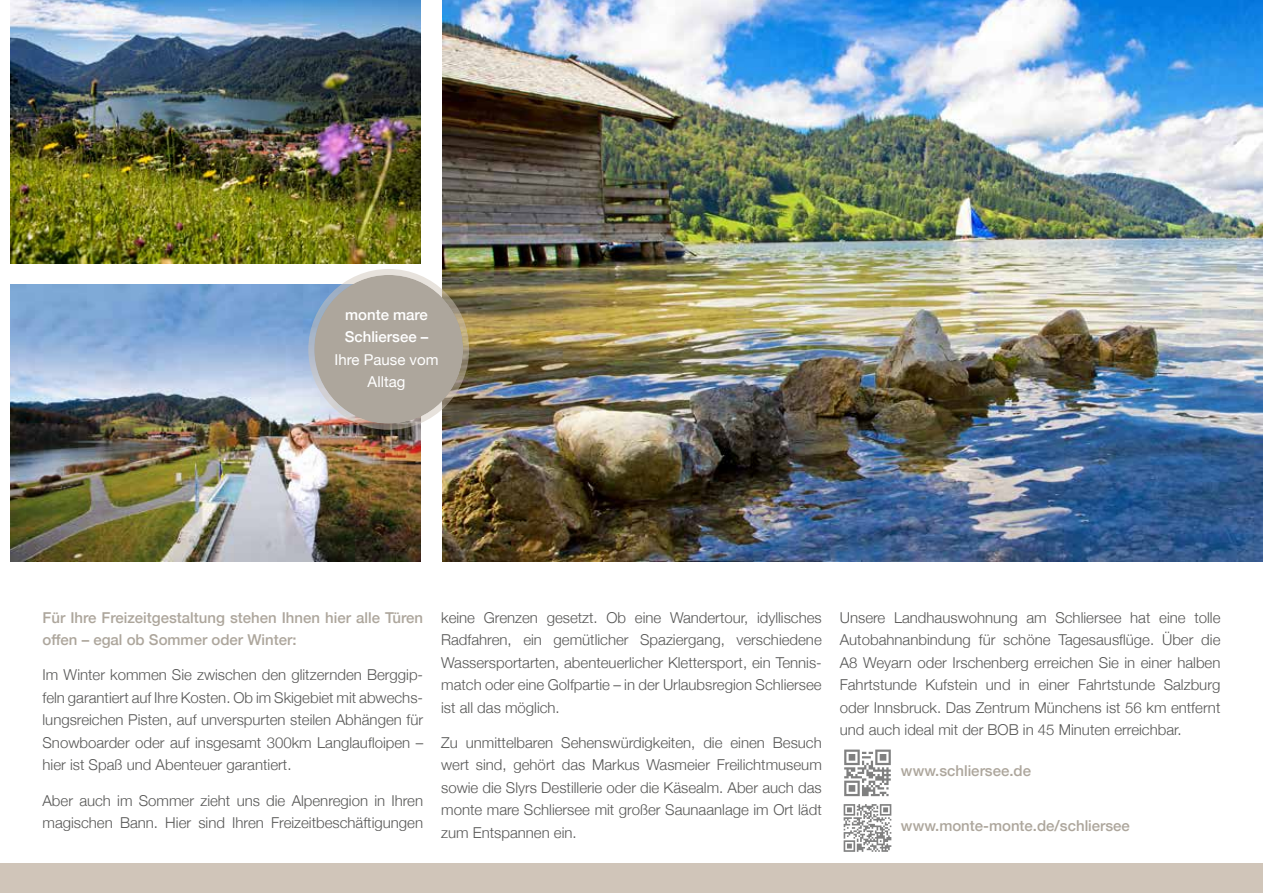
<style>
.page{position:relative;width:1263px;height:893px;background:#fff}
.page>*{position:absolute;margin:0;border:0;box-sizing:border-box;transform-origin:0 0}
.t1{font:300 15px/22.5px "Helvetica Neue";color:#575756;text-align:justify}
.t2{font:500 15px/22.5px "Helvetica Neue";color:#ada69c}
.t3{font:500 15px/22.5px "Helvetica Neue";color:#fff}
.t4{font:15px/22.5px "Helvetica Neue";color:#fff;text-align:center}
</style>
<div class="page">
<div style="left:0;top:863px;width:1263px;height:30px;background:#d0c5b9"></div>
<img style="left:11px;top:0;width:410px;height:264px">
<img style="left:11px;top:285px;width:410px;height:276px">
<img style="left:442px;top:0;width:821px;height:561px">
<div style="left:314px;top:275px;width:149px;height:149px;background:#ada69c;border-radius:50%"></div>
<div style="left:308px;top:269px;width:161px;height:161px;border:6px solid #d0c5b9;border-radius:50%"></div>
<svg style="left:844px;top:749px;width:47px;height:48px"></svg>
<svg style="left:844px;top:750px;width:47px;height:46px"></svg>
<svg style="left:843px;top:804px;width:49px;height:48px"></svg>
<svg style="left:844px;top:804px;width:47px;height:48px"></svg>
<p class="t3" style="left:345px;top:302px;width:85px">monte mare<br>Schliersee –</p>
<p class="t4" style="left:335px;top:349px;width:105px">Ihre Pause vom<br>Alltag</p>
<p class="t2" style="left:43px;top:605px;width:382px">Für Ihre Freizeitgestaltung stehen Ihnen hier alle Türen offen – egal ob Sommer oder Winter:</p>
<p class="t1" style="left:43px;top:663px;width:382px">Im Winter kommen Sie zwischen den glitzernden Berggip&shy;feln garantiert auf Ihre Kosten. Ob im Skigebiet mit abwechs&shy;lungsreichen Pisten, auf unverspurten steilen Abhängen für Snowboarder oder auf insgesamt 300km Langlaufloipen – hier ist Spaß und Abenteuer garantiert.</p>
<p class="t1" style="left:43px;top:788px;width:382px">Aber auch im Sommer zieht uns die Alpenregion in Ihren magischen Bann. Hier sind Ihren Freizeitbeschäftigungen</p>
<p class="t1" style="left:441px;top:605px;width:382px">keine Grenzen gesetzt. Ob eine Wandertour, idyllisches Radfahren, ein gemütlicher Spaziergang, verschiedene Wassersportarten, abenteuerlicher Klettersport, ein Tennis&shy;match oder eine Golfpartie – in der Urlaubsregion Schliersee ist all das möglich.</p>
<p class="t1" style="left:441px;top:730px;width:382px">Zu unmittelbaren Sehenswürdigkeiten, die einen Besuch wert sind, gehört das Markus Wasmeier Freilichtmuseum sowie die Slyrs Destillerie oder die Käsealm. Aber auch das monte mare Schliersee mit großer Saunaanlage im Ort lädt zum Entspannen ein.</p>
<p class="t1" style="left:840px;top:605px;width:382px">Unsere Landhauswohnung am Schliersee hat eine tolle Autobahnanbindung für schöne Tagesausflüge. Über die A8 Weyarn oder Irschenberg erreichen Sie in einer halben Fahrtstunde Kufstein und in einer Fahrtstunde Salzburg oder Innsbruck. Das Zentrum Münchens ist 56 km entfernt und auch ideal mit der BOB in 45 Minuten erreichbar.</p>
<p class="t2" style="left:901px;top:758px;width:132px">www.schliersee.de</p>
<p class="t2" style="left:901px;top:813px;width:230px">www.monte-monte.de/schliersee</p>
</div>
